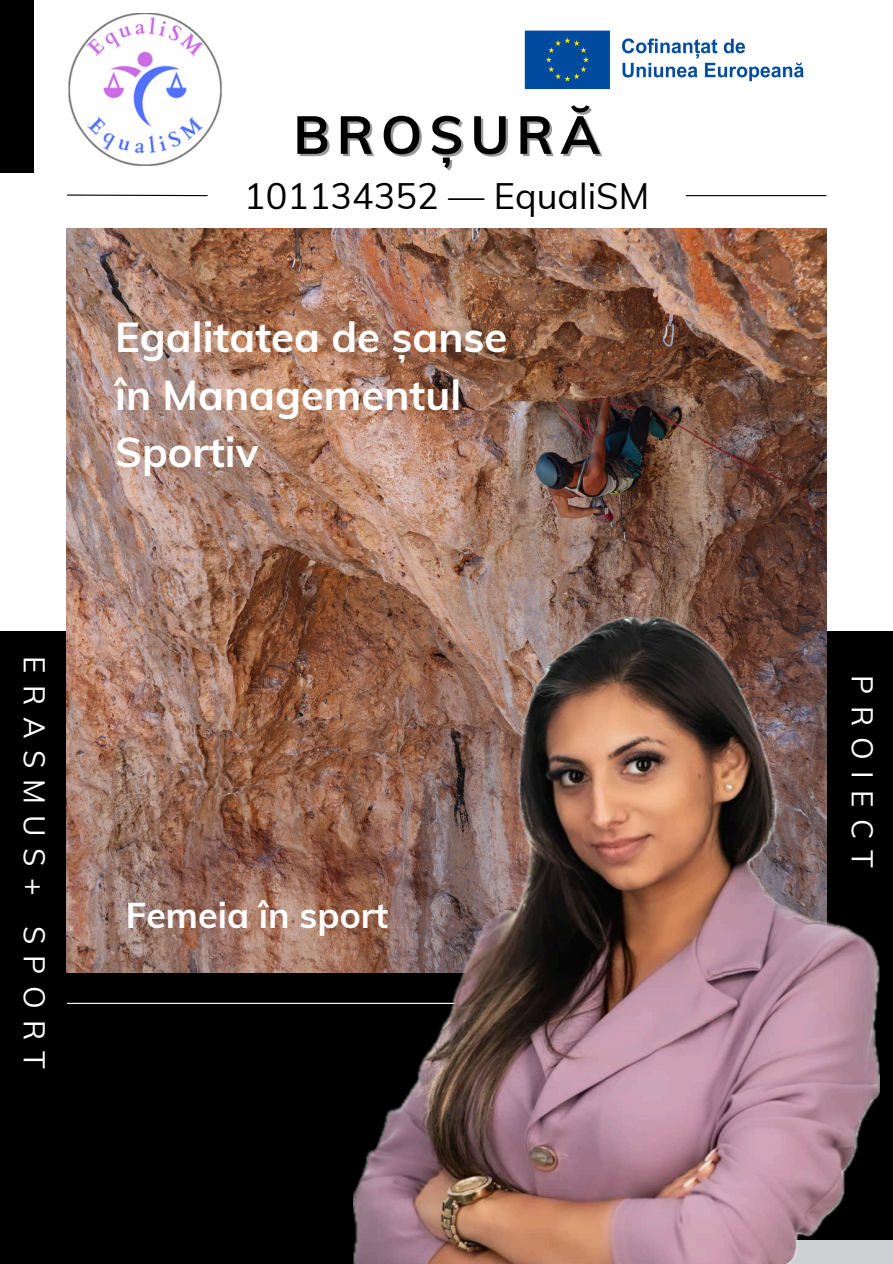
<style>
.page{position:relative;width:893px;height:1264px;background:#fff}
.page>*{position:absolute;margin:0;border:0;box-sizing:border-box;transform-origin:0 0}
.t1{font:700 52.8px "Muli";letter-spacing:.13em;color:#000}
.t2{font:700 41.7px/57.3px "Muli";color:#fff}
.t3{font:36px "Muli";color:#000}
.t4{font:700 35.7px "Muli";color:#fff}
.t5{font:29.4px "Muli";letter-spacing:.385em;color:#fff}
</style>
<div class="page">
<div style="left:0;top:631px;width:892px;height:632px;background:#000"></div>
<img style="left:67px;top:229px;width:759px;height:743px">
<div style="left:0;top:0;width:34px;height:172px;background:#000"></div>
<div style="left:491px;top:1240px;width:401px;height:23px;background:#ccd0d2"></div>
<hr style="left:686px;top:195px;width:140px;height:1px;background:#000">
<svg style="left:67px;top:194px;width:141px;height:3px"></svg>
<hr style="left:67px;top:1002px;width:483px;height:1px;background:#fff">
<img style="left:68px;top:13px;width:154px;height:152px">
<img style="left:353px;top:617px;width:526px;height:646px">
<img style="left:524px;top:30px;width:280px;height:60px">
<p class="t1" style="left:293px;top:101px;width:308px">BROȘURĂ</p>
<p class="t3" style="left:244px;top:173px;width:406px">101134352 — EqualiSM</p>
<h3 class="t2" style="left:115px;top:308px;width:394px">Egalitatea de șanse în Managementul<br>Sportiv</h3>
<p class="t5" style="left:53px;top:656px;width:414px;rotate:90deg">ERASMUS+ SPORT</p>
<p class="t4" style="left:126px;top:892px;width:264px">Femeia în sport</p>
<h1 class="t5" style="left:881px;top:675px;width:194px;rotate:90deg">PROIECT</h1>
</div>
